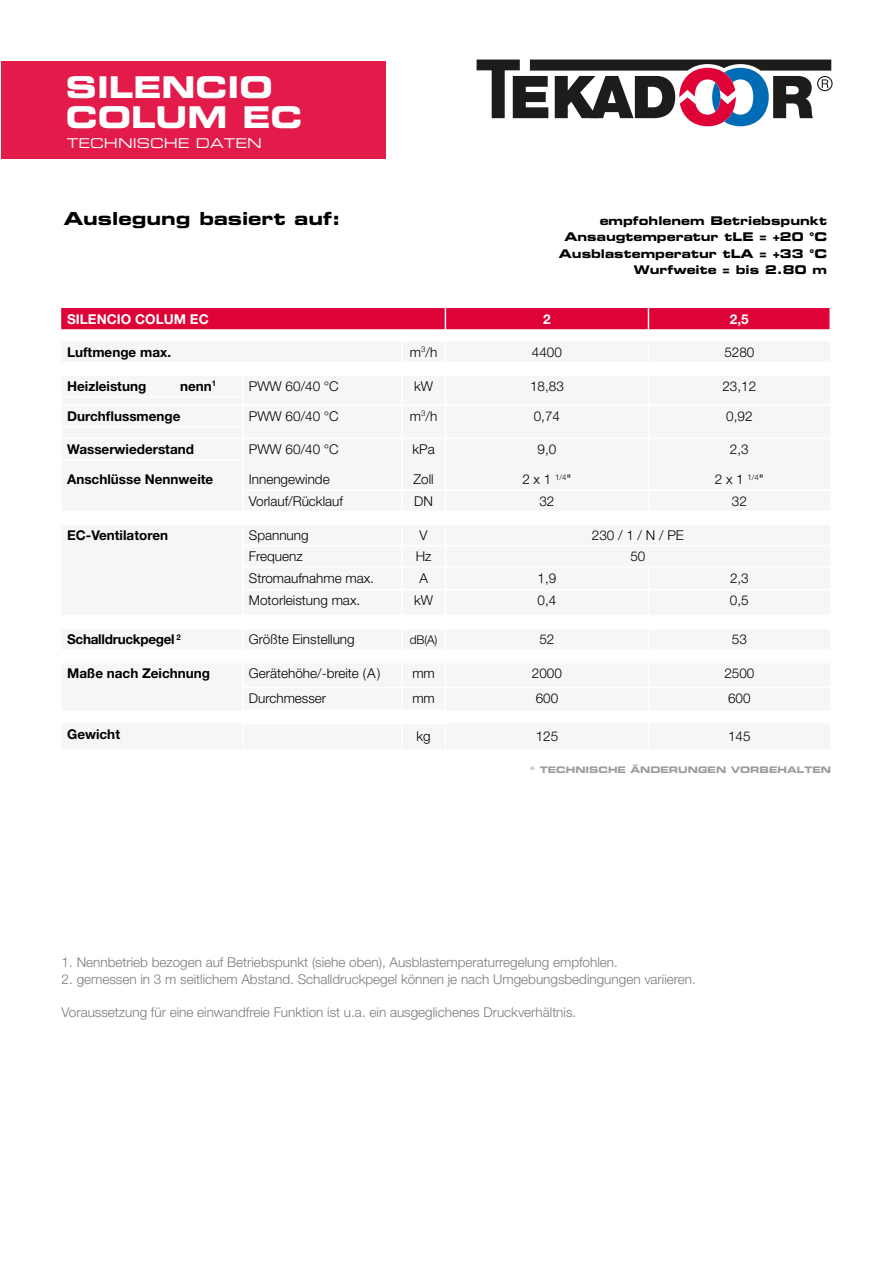
<style>
.page{position:relative;width:893px;height:1263px;background:#fff}
.page>*{position:absolute;margin:0;border:0;box-sizing:border-box;transform-origin:0 0}
.t1{font:30px/30px "Eurostile LT Std Bold Ex 2";color:#fff}
.t2{font:18px "Eurostile LT Std Bold Ex 2";color:#000}
.t3{font:300 13.5px "Helvetica Neue LT Std";color:#000}
.t4{font:300 13.5px "Helvetica Neue LT Std";color:#7c7b7b}
.t5{font:700 13.5px "Helvetica Neue LT Std";color:#000}
.t6{font:700 13.5px "Helvetica Neue LT Std";color:#fff}
.t7{font:700 13.5px "Helvetica Neue LT Std";letter-spacing:-.02em;color:#000}
.t8{font:13.5px "Eurostile LT Std Ex 2";color:#fff}
.t9{font:12px/16.5px "Eurostile LT Std Bold Ex 2";color:#000;text-align:right}
.t10{font:300 12px "Helvetica Neue LT Std";color:#000}
.t11{font:9px "Eurostile LT Std Bold Ex 2";color:#9d9d9c}
</style>
<div class="page">
<svg style="left:477px;top:60px;width:356px;height:66px"></svg>
<div style="left:1px;top:61px;width:385px;height:98px;background:#e21b4a"></div>
<div style="left:61px;top:308px;width:768px;height:21px;background:#df0236"></div>
<h1 class="t1" style="left:66px;top:72px;width:238px">SILENCIO<br>COLUM EC</h1>
<p class="t8" style="left:67px;top:134px;width:196px">TECHNISCHE DATEN</p>
<h2 class="t2" style="left:64px;top:205px;width:279px">Auslegung basiert auf:</h2>
<p class="t9" style="left:559px;top:212px;width:270px">empfohlenem Betriebspunkt<br>Ansaugtemperatur tLE = +20 °C<br>Ausblastemperatur tLA = +33 °C<br>Wurfweite = bis 2.80 m</p>
<p class="t6" style="left:67px;top:310px;width:143px">SILENCIO COLUM EC</p>
<p class="t6" style="left:543px;top:310px;width:9px">2</p>
<p class="t6" style="left:730px;top:310px;width:20px">2,5</p>
<p class="t5" style="left:67px;top:344px;width:105px">Luftmenge max.</p>
<p class="t3" style="left:410px;top:344px;width:29px">m<sup>3</sup>/h</p>
<p class="t3" style="left:532px;top:344px;width:32px">4400</p>
<p class="t3" style="left:724px;top:344px;width:32px">5280</p>
<p class="t5" style="left:67px;top:378px;width:81px">Heizleistung</p>
<p class="t5" style="left:180px;top:378px;width:38px">nenn<sup>1</sup></p>
<p class="t3" style="left:249px;top:378px;width:91px">PWW 60/40 °C</p>
<p class="t3" style="left:414px;top:378px;width:20px">kW</p>
<p class="t3" style="left:530px;top:378px;width:35px">18,83</p>
<p class="t3" style="left:722px;top:378px;width:35px">23,12</p>
<p class="t5" style="left:67px;top:408px;width:115px">Durchflussmenge</p>
<p class="t3" style="left:249px;top:408px;width:91px">PWW 60/40 °C</p>
<p class="t3" style="left:410px;top:408px;width:29px">m<sup>3</sup>/h</p>
<p class="t3" style="left:534px;top:408px;width:28px">0,74</p>
<p class="t3" style="left:726px;top:408px;width:28px">0,92</p>
<p class="t5" style="left:67px;top:441px;width:128px">Wasserwiederstand</p>
<p class="t3" style="left:249px;top:441px;width:91px">PWW 60/40 °C</p>
<p class="t3" style="left:412px;top:441px;width:24px">kPa</p>
<p class="t3" style="left:538px;top:441px;width:20px">9,0</p>
<p class="t3" style="left:730px;top:441px;width:20px">2,3</p>
<p class="t5" style="left:67px;top:471px;width:148px">Anschlüsse Nennweite</p>
<p class="t3" style="left:249px;top:471px;width:82px">Innengewinde</p>
<p class="t3" style="left:413px;top:471px;width:22px">Zoll</p>
<p class="t3" style="left:522px;top:471px;width:51px">2 x 1 <sup>1/4</sup>"</p>
<p class="t3" style="left:715px;top:471px;width:51px">2 x 1 <sup>1/4</sup>"</p>
<p class="t3" style="left:249px;top:492px;width:96px">Vorlauf/Rücklauf</p>
<p class="t3" style="left:414px;top:492px;width:20px">DN</p>
<p class="t3" style="left:539px;top:492px;width:17px">32</p>
<p class="t3" style="left:732px;top:492px;width:17px">32</p>
<p class="t5" style="left:67px;top:526px;width:102px">EC-Ventilatoren</p>
<p class="t3" style="left:249px;top:527px;width:61px">Spannung</p>
<p class="t3" style="left:420px;top:527px;width:10px">V</p>
<p class="t3" style="left:592px;top:527px;width:94px">230 / 1 / N / PE</p>
<p class="t3" style="left:249px;top:548px;width:55px">Frequenz</p>
<p class="t3" style="left:416px;top:548px;width:17px">Hz</p>
<p class="t3" style="left:630px;top:548px;width:17px">50</p>
<p class="t3" style="left:249px;top:569px;width:127px">Stromaufnahme max.</p>
<p class="t3" style="left:419px;top:569px;width:10px">A</p>
<p class="t3" style="left:538px;top:569px;width:20px">1,9</p>
<p class="t3" style="left:730px;top:569px;width:20px">2,3</p>
<p class="t3" style="left:249px;top:592px;width:113px">Motorleistung max.</p>
<p class="t3" style="left:414px;top:592px;width:20px">kW</p>
<p class="t3" style="left:538px;top:592px;width:20px">0,4</p>
<p class="t3" style="left:730px;top:592px;width:20px">0,5</p>
<p class="t7" style="left:67px;top:631px;width:115px">Schalldruckpegel <sup>2</sup></p>
<p class="t3" style="left:249px;top:631px;width:107px">Größte Einstellung</p>
<p class="t10" style="left:410px;top:632px;width:29px">dB(A)</p>
<p class="t3" style="left:539px;top:631px;width:17px">52</p>
<p class="t3" style="left:732px;top:631px;width:17px">53</p>
<p class="t5" style="left:67px;top:665px;width:145px">Maße nach Zeichnung</p>
<p class="t3" style="left:249px;top:665px;width:133px">Gerätehöhe/-breite (A)</p>
<p class="t3" style="left:412px;top:665px;width:24px">mm</p>
<p class="t3" style="left:532px;top:665px;width:32px">2000</p>
<p class="t3" style="left:724px;top:665px;width:32px">2500</p>
<p class="t3" style="left:249px;top:690px;width:79px">Durchmesser</p>
<p class="t3" style="left:412px;top:690px;width:24px">mm</p>
<p class="t3" style="left:536px;top:690px;width:24px">600</p>
<p class="t3" style="left:728px;top:690px;width:24px">600</p>
<p class="t5" style="left:67px;top:725px;width:54px">Gewicht</p>
<p class="t3" style="left:416px;top:728px;width:16px">kg</p>
<p class="t3" style="left:536px;top:728px;width:24px">125</p>
<p class="t3" style="left:728px;top:728px;width:24px">145</p>
<p class="t11" style="left:530px;top:764px;width:302px">* TECHNISCHE ÄNDERUNGEN VORBEHALTEN</p>
<p class="t4" style="left:62px;top:954px;width:558px">1. Nennbetrieb bezogen auf Betriebspunkt (siehe oben), Ausblastemperaturregelung empfohlen.</p>
<p class="t4" style="left:62px;top:970px;width:636px">2. gemessen in 3 m seitlichem Abstand. Schalldruckpegel können je nach Umgebungsbedingungen variieren.</p>
<p class="t4" style="left:62px;top:1003px;width:516px">Voraussetzung für eine einwandfreie Funktion ist u.a. ein ausgeglichenes Druckverhältnis.</p>
</div>
